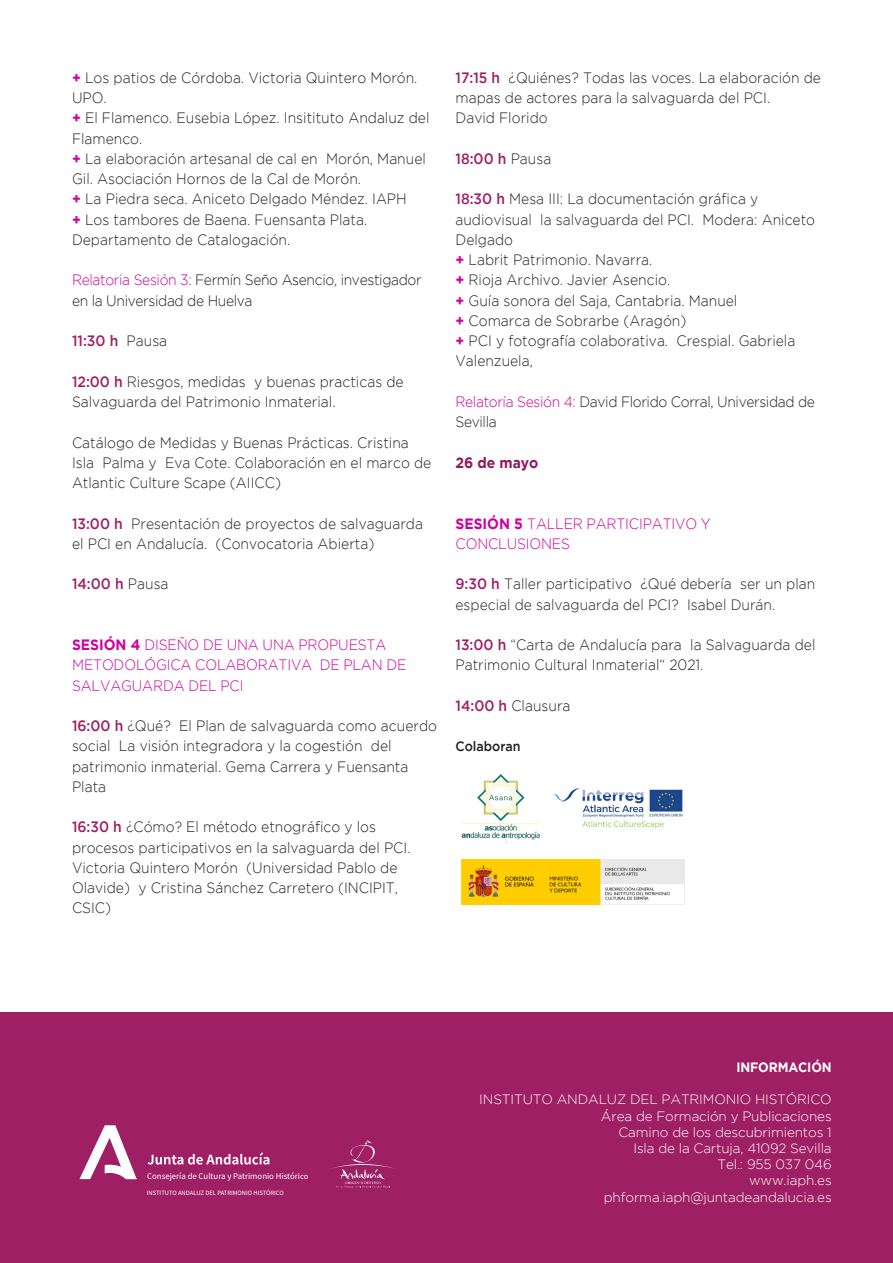
<style>
.page{position:relative;width:893px;height:1263px;background:#fff}
.page>*{position:absolute;margin:0;border:0;box-sizing:border-box;transform-origin:0 0}
.t1{font:300 15px/20.2px "Gotham";color:#231f20;scale:.93 1}
.t2{font:300 15px/20.2px "Gotham";letter-spacing:-.025em;color:#231f20;scale:.93 1}
.t3{font:300 15px/20.2px "Gotham";letter-spacing:-.01em;color:#ce009e;scale:.93 1}
.t4{font:500 15px "Gotham";color:#9f1f64;scale:.93 1}
.t5{font:700 15px "Gotham";color:#8e1c60;scale:.93 1}
.t6{font:300 13.5px "Gotham";letter-spacing:-.01em;color:#fff}
.t7{font:700 13.5px "Gotham";letter-spacing:-.01em;color:#fff;scale:.93 1}
.t8{font:500 13.5px "Gotham";color:#231f20;scale:.93 1}
.t9{font:7.8px "Noto Sans HK";color:#fff}
.t10{font:5.85px "Noto Sans HK";color:#fff}
.s1{font-weight:700;color:#ce009e}
.s2{color:#ce009e}
.s3{font-weight:300;color:#231f20}
.s4{font-weight:500;color:#9f1f64}
.s5{font-weight:700}
.s6{font-size:7.5px}
</style>
<div class="page">
<div style="left:0;top:1013px;width:893px;height:250px;background:#9f1f64"></div>
<svg style="left:79px;top:1125px;width:58px;height:54px"></svg>
<svg style="left:148px;top:1152px;width:121px;height:12px"></svg>
<svg style="left:330px;top:1140px;width:65px;height:48px"></svg>
<img style="left:553px;top:788px;width:130px;height:41px">
<img style="left:461px;top:774px;width:79px;height:69px">
<img style="left:461px;top:860px;width:223px;height:45px">
<p class="t1" style="left:72px;top:67px;width:373px"><span class="s1">+</span> Los patios de Córdoba. Victoria Quintero Morón.<br>UPO.</p>
<p class="t1" style="left:72px;top:108px;width:386px"><span class="s1">+</span> El Flamenco. Eusebia López. Insitituto Andaluz del<br>Flamenco.</p>
<p class="t1" style="left:72px;top:148px;width:382px"><span class="s1">+</span> La elaboración artesanal de cal en Morón, Manuel<br>Gil. Asociación Hornos de la Cal de Morón.</p>
<p class="t1" style="left:72px;top:189px;width:361px"><span class="s1">+</span> La Piedra seca. Aniceto Delgado Méndez. IAPH</p>
<p class="t1" style="left:72px;top:209px;width:319px"><span class="s1">+</span> Los tambores de Baena. Fuensanta Plata.<br>Departamento de Catalogación.</p>
<p class="t2" style="left:72px;top:270px;width:378px"><span class="s2">Relatoria Sesión 3:</span> Fermín Seño Asencio, investigador en la Universidad de Huelva</p>
<p class="t4" style="left:72px;top:332px;width:104px">11:30 h <span class="s3">Pausa</span></p>
<p class="t1" style="left:72px;top:371px;width:358px"><span class="s4">12:00 h</span> Riesgos, medidas y buenas practicas de<br>Salvaguarda del Patrimonio Inmaterial.</p>
<p class="t1" style="left:72px;top:432px;width:388px">Catálogo de Medidas y Buenas Prácticas. Cristina<br>Isla Palma y Eva Cote. Colaboración en el marco de<br>Atlantic Culture Scape (AIICC)</p>
<p class="t1" style="left:72px;top:513px;width:379px"><span class="s4">13:00 h</span> Presentación de proyectos de salvaguarda el PCI en Andalucía. (Convocatoria Abierta)</p>
<p class="t4" style="left:72px;top:575px;width:105px">14:00 h <span class="s3">Pausa</span></p>
<p class="t3" style="left:72px;top:634px;width:361px"><span class="s5">SESIÓN 4</span> DISEÑO DE UNA UNA PROPUESTA<br>METODOLÓGICA COLABORATIVA DE PLAN DE<br>SALVAGUARDA DEL PCI</p>
<p class="t1" style="left:72px;top:715px;width:394px"><span class="s4">16:00 h</span> ¿Qué? El Plan de salvaguarda como acuerdo social La visión integradora y la cogestión del patrimonio inmaterial. Gema Carrera y Fuensanta Plata</p>
<p class="t1" style="left:72px;top:817px;width:366px"><span class="s4">16:30 h</span> ¿Cómo? El método etnográfico y los procesos participativos en la salvaguarda del PCI.</p>
<p class="t1" style="left:72px;top:857px;width:352px;text-align:justify">Victoria Quintero Morón (Universidad Pablo de Olavide) y Cristina Sánchez Carretero (INCIPIT, CSIC)</p>
<p class="t1" style="left:455px;top:67px;width:394px"><span class="s4">17:15 h</span> ¿Quiénes? Todas las voces. La elaboración de mapas de actores para la salvaguarda del PCI.</p>
<p class="t1" style="left:455px;top:108px;width:101px">David Florido</p>
<p class="t4" style="left:455px;top:150px;width:105px">18:00 h <span class="s3">Pausa</span></p>
<p class="t1" style="left:455px;top:189px;width:388px"><span class="s4">18:30 h</span> Mesa III: La documentación gráfica y audiovisual la salvaguarda del PCI. Modera: Aniceto<br>Delgado</p>
<p class="t1" style="left:455px;top:250px;width:213px"><span class="s1">+</span> Labrit Patrimonio. Navarra.</p>
<p class="t1" style="left:455px;top:270px;width:232px"><span class="s1">+</span> Rioja Archivo. Javier Asencio.</p>
<p class="t1" style="left:455px;top:290px;width:305px"><span class="s1">+</span> Guía sonora del Saja, Cantabria. Manuel</p>
<p class="t1" style="left:455px;top:310px;width:250px"><span class="s1">+</span> Comarca de Sobrarbe (Aragón)</p>
<p class="t1" style="left:455px;top:331px;width:367px"><span class="s1">+</span> PCI y fotografía colaborativa. Crespial. Gabriela<br>Valenzuela,</p>
<p class="t2" style="left:455px;top:391px;width:388px"><span class="s2">Relatoría Sesión 4:</span> David Florido Corral, Universidad de<br>Sevilla</p>
<p class="t5" style="left:455px;top:454px;width:91px">26 de mayo</p>
<p class="t3" style="left:455px;top:513px;width:276px"><span class="s5">SESIÓN 5</span> TALLER PARTICIPATIVO Y<br>CONCLUSIONES</p>
<p class="t1" style="left:455px;top:574px;width:388px"><span class="s4">9:30 h</span> Taller participativo ¿Qué debería ser un plan especial de salvaguarda del PCI? Isabel Durán.</p>
<p class="t1" style="left:455px;top:634px;width:389px"><span class="s4">13:00 h</span> “Carta de Andalucía para la Salvaguarda del<br>Patrimonio Cultural Inmaterial“ 2021.</p>
<p class="t1" style="left:455px;top:695px;width:125px"><span class="s4">14:00 h</span> Clausura</p>
<p class="t8" style="left:455px;top:739px;width:72px">Colaboran</p>
<p class="t9" style="left:147px;top:1172px;width:163px">Consejería de Cultura y Patrimonio Históri<span class="s6">co</span></p>
<p class="t10" style="left:147px;top:1189px;width:138px">INSTITUTO ANDALUZ DEL PATRIMONIO HISTÓRICO</p>
<p class="t7" style="left:736px;top:1059px;width:104px">INFORMACIÓN</p>
<p class="t6" style="left:479px;top:1092px;width:354px">INSTITUTO ANDALUZ DEL PATRIMONIO HISTÓRICO</p>
<p class="t6" style="left:601px;top:1108px;width:232px">Área de Formación y Publicaciones</p>
<p class="t6" style="left:618px;top:1125px;width:215px">Camino de los descubrimientos 1</p>
<p class="t6" style="left:633px;top:1141px;width:200px">Isla de la Cartuja, 41092 Sevilla</p>
<p class="t6" style="left:717px;top:1157px;width:116px">Tel.: 955 037 046</p>
<p class="t6" style="left:749px;top:1173px;width:84px">www.iaph.es</p>
<p class="t6" style="left:604px;top:1189px;width:229px">phforma.iaph@juntadeandalucia.es</p>
</div>
